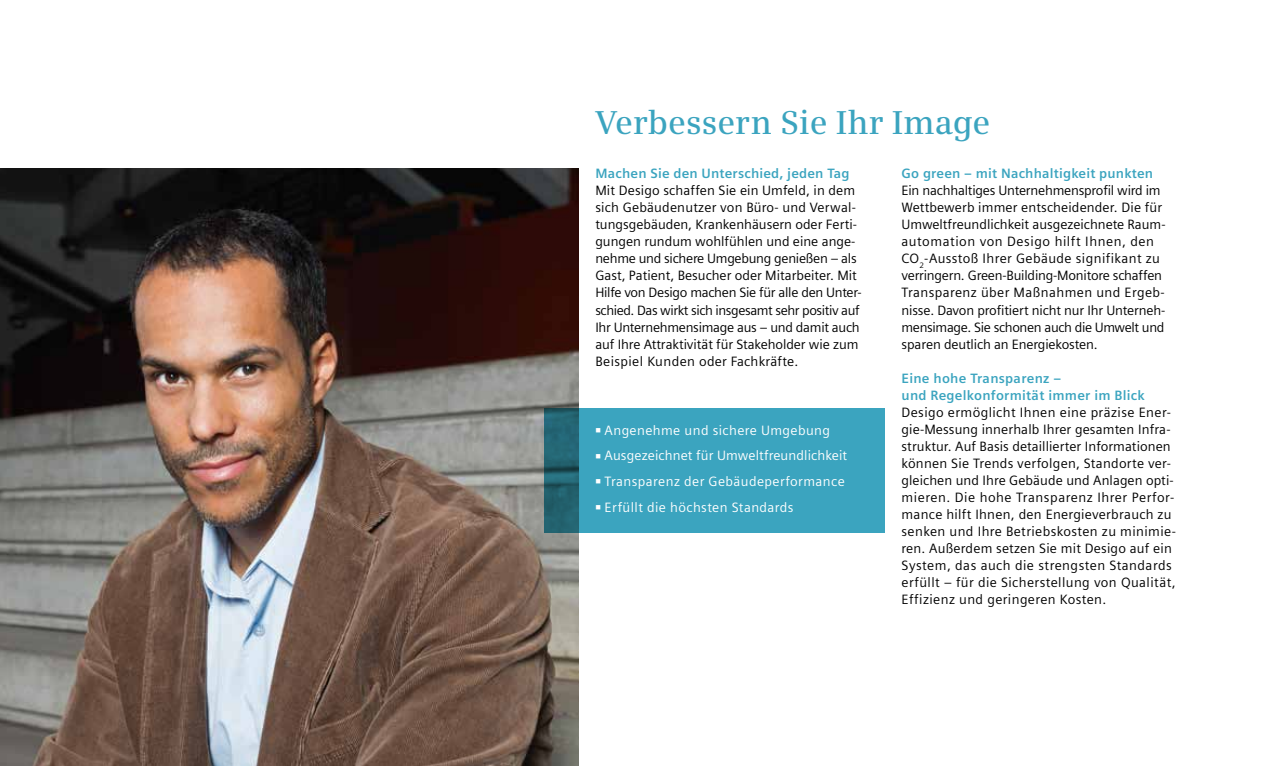
<style>
.page{position:relative;width:1263px;height:766px;background:#fff}
.page>*{position:absolute;margin:0;border:0;box-sizing:border-box;transform-origin:0 0}
.t1{font:600 33px "Siemens Serif";color:#3ba4bf}
.t2{font:13.5px/17px "Siemens Sans";letter-spacing:.005em;color:#000}
.t3{font:13.5px "Siemens Sans";letter-spacing:.03em;color:#fff}
.t4{font:13.5px "Siemens Sans";letter-spacing:.01em;color:#fff}
.s1{font-weight:700;color:#3ba4bf}
</style>
<div class="page">
<img style="left:0;top:168px;width:578px;height:597px">
<div style="left:544px;top:408px;width:340px;height:124px;background:#3ba4bf"></div>
<p class="t1" style="left:595px;top:103px;width:397px">Verbessern Sie Ihr Image</p>
<p class="t2" style="left:595px;top:165px;width:268px"><span class="s1">Machen Sie den Unterschied, jeden Tag </span>Mit Desigo schaffen Sie ein Umfeld, in dem sich Gebäudenutzer von Büro- und Verwal&shy;tungsgebäuden, Krankenhäusern oder Ferti&shy;gungen rundum wohlfühlen und eine ange&shy;nehme und sichere Umgebung genießen – als Gast, Patient, Besucher oder Mitarbeiter. Mit Hilfe von Desigo machen Sie für alle den Unter&shy;schied. Das wirkt sich insgesamt sehr positiv auf Ihr Unternehmensimage aus – und damit auch auf Ihre Attraktivität für Stakeholder wie zum Beispiel Kunden oder Fachkräfte.</p>
<p class="t2" style="left:901px;top:165px;width:265px"><span class="s1">Go green – mit Nachhaltigkeit punkten </span>Ein nachhaltiges Unternehmensprofil wird im Wettbewerb immer entscheidender. Die für Umweltfreundlichkeit ausgezeichnete Raum&shy;automation von Desigo hilft Ihnen, den CO<sub>2</sub>-Ausstoß Ihrer Gebäude signifikant zu verringern. Green-Building-Monitore schaffen Transparenz über Maßnahmen und Ergeb&shy;nisse. Davon profitiert nicht nur Ihr Unterneh&shy;mensimage. Sie schonen auch die Umwelt und sparen deutlich an Energiekosten.</p>
<p class="t2" style="left:901px;top:369px;width:276px"><span class="s1">Eine hohe Transparenz –<br>und Regelkonformität immer im Blick </span>Desigo ermöglicht Ihnen eine präzise Ener&shy;gie-Messung innerhalb Ihrer gesamten Infra&shy;struktur. Auf Basis detaillierter Informationen können Sie Trends verfolgen, Standorte ver&shy;gleichen und Ihre Gebäude und Anlagen opti&shy;mieren. Die hohe Transparenz Ihrer Perfor&shy;mance hilft Ihnen, den Energieverbrauch zu senken und Ihre Betriebskosten zu minimie&shy;ren. Außerdem setzen Sie mit Desigo auf ein System, das auch die strengsten Standards erfüllt – für die Sicherstellung von Qualität, Effizienz und geringeren Kosten.</p>
<p class="t3" style="left:595px;top:422px;width:236px">■ Angenehme und sichere Umgebung</p>
<p class="t4" style="left:595px;top:448px;width:253px">■ Ausgezeichnet für Umweltfreundlichkeit</p>
<p class="t3" style="left:595px;top:473px;width:251px">■ Transparenz der Gebäudeperformance</p>
<p class="t3" style="left:595px;top:499px;width:200px">■ Erfüllt die höchsten Standards</p>
</div>
